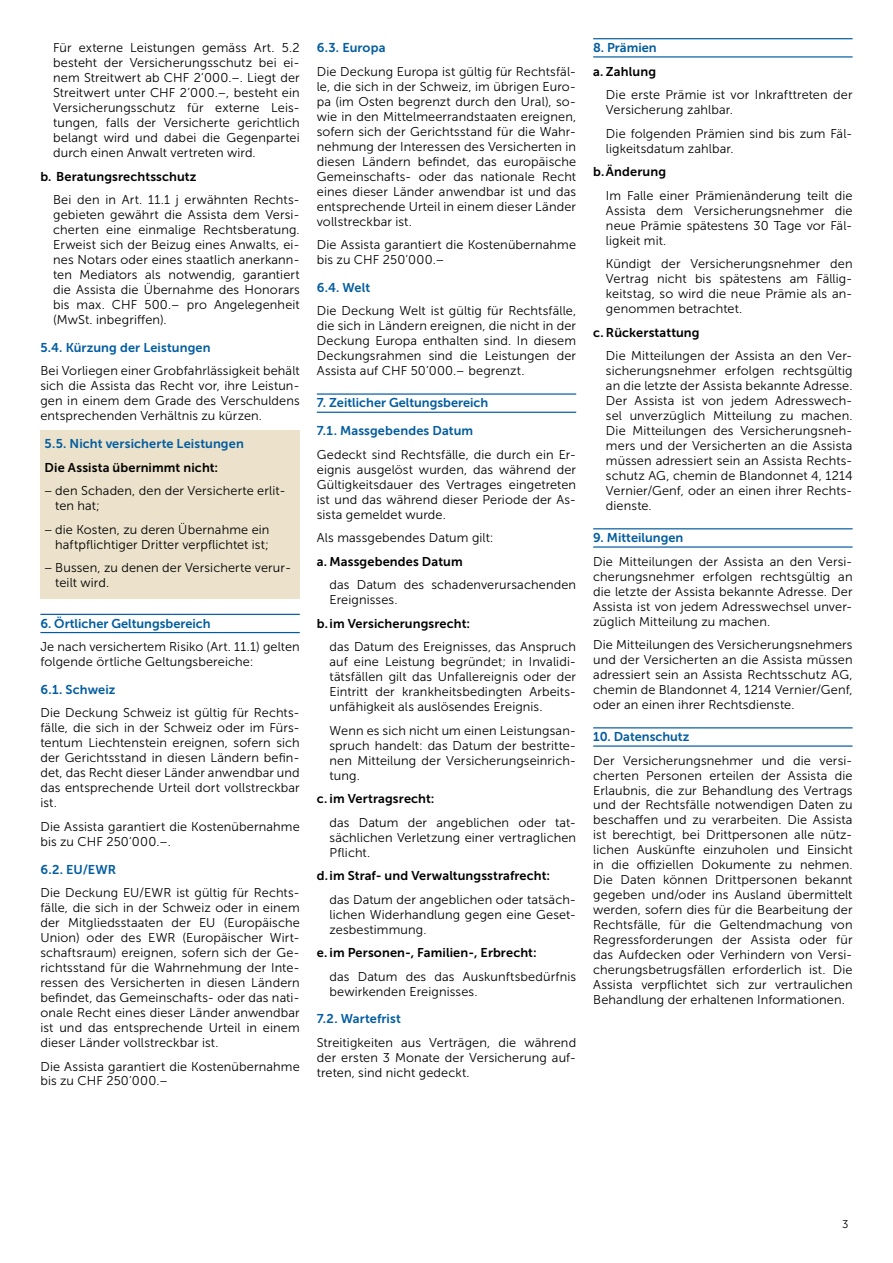
<style>
.page{position:relative;width:893px;height:1263px;background:#fff}
.page>*{position:absolute;margin:0;border:0;box-sizing:border-box;transform-origin:0 0}
.t1{font:12.75px/15px "Museo Sans 300";letter-spacing:.01em;color:#000;text-align:justify}
.t2{font:12.75px/27.8px "Museo Sans 700";color:#005ca0}
.t3{font:12.75px "Museo Sans 700";letter-spacing:.01em;color:#000}
.t4{font:11.25px "Museo Sans 300";color:#000}
</style>
<div class="page">
<div style="left:40px;top:430px;width:260px;height:30px;background:#ece2cb"></div>
<div style="left:40px;top:454px;width:260px;height:29px;background:#ece2cb"></div>
<div style="left:40px;top:477px;width:260px;height:45px;background:#ece2cb"></div>
<div style="left:40px;top:516px;width:260px;height:44px;background:#ece2cb"></div>
<div style="left:40px;top:554px;width:260px;height:45px;background:#ece2cb"></div>
<hr style="left:40px;top:614px;width:260px;height:1px;background:#005ca0">
<hr style="left:40px;top:632px;width:260px;height:1px;background:#005ca0">
<hr style="left:317px;top:393px;width:259px;height:2px;background:#005ca0">
<hr style="left:317px;top:412px;width:259px;height:1px;background:#005ca0">
<hr style="left:593px;top:38px;width:260px;height:1px;background:#005ca0">
<hr style="left:593px;top:56px;width:260px;height:2px;background:#005ca0">
<hr style="left:593px;top:528px;width:260px;height:1px;background:#005ca0">
<hr style="left:593px;top:546px;width:260px;height:2px;background:#005ca0">
<hr style="left:593px;top:727px;width:260px;height:1px;background:#005ca0">
<hr style="left:593px;top:745px;width:260px;height:2px;background:#005ca0">
<p class="t1" style="left:53px;top:40px;width:248px">Für externe Leistungen gemäss Art. 5.2 besteht der Versicherungsschutz bei ei&shy;nem Streitwert ab CHF 2’000.–. Liegt der Streitwert unter CHF 2’000.–, besteht ein Versicherungsschutz für externe Leis&shy;tungen, falls der Versicherte gerichtlich belangt wird und dabei die Gegenpartei durch einen Anwalt vertreten wird.</p>
<p class="t3" style="left:40px;top:169px;width:158px">b. Beratungsrechtsschutz</p>
<p class="t1" style="left:53px;top:192px;width:248px">Bei den in Art. 11.1 j erwähnten Rechts&shy;gebieten gewährt die Assista dem Versi&shy;cherten eine einmalige Rechtsberatung.<br>Erweist sich der Beizug eines Anwalts, ei&shy;nes Notars oder eines staatlich anerkann&shy;ten Mediators als notwendig, garantiert die Assista die Übernahme des Honorars bis max. CHF 500.– pro Angelegenheit (MwSt. inbegriffen).</p>
<p class="t2" style="left:40px;top:333px;width:172px">5.4. Kürzung der Leistungen</p>
<p class="t1" style="left:40px;top:363px;width:261px">Bei Vorliegen einer Grobfahrlässigkeit behält sich die Assista das Recht vor, ihre Leistun&shy;gen in einem dem Grade des Verschuldens entsprechenden Verhältnis zu kürzen.</p>
<p class="t2" style="left:45px;top:430px;width:201px">5.5. Nicht versicherte Leistungen</p>
<p class="t3" style="left:45px;top:460px;width:175px">Die Assista übernimmt nicht:</p>
<p class="t1" style="left:55px;top:483px;width:232px;text-indent:-11px">− den Schaden, den der Versicherte erlit&shy;ten hat;</p>
<p class="t1" style="left:45px;top:522px;width:226px;text-align:right">− die Kosten, zu deren Übernahme ein haftpflichtiger Dritter verpflichtet ist;</p>
<p class="t1" style="left:55px;top:560px;width:238px;text-indent:-11px">− Bussen, zu denen der Versicherte verur&shy;teilt wird.</p>
<p class="t2" style="left:40px;top:609px;width:172px">6. Örtlicher Geltungsbereich</p>
<p class="t1" style="left:40px;top:639px;width:261px">Je nach versichertem Risiko (Art. 11.1) gelten folgende örtliche Geltungsbereiche:</p>
<p class="t2" style="left:40px;top:675px;width:77px">6.1. Schweiz</p>
<p class="t1" style="left:40px;top:705px;width:261px">Die Deckung Schweiz ist gültig für Rechts&shy;fälle, die sich in der Schweiz oder im Fürs&shy;tentum Liechtenstein ereignen, sofern sich der Gerichtsstand in diesen Ländern befin&shy;det, das Recht dieser Länder anwendbar und das entsprechende Urteil dort vollstreckbar ist.</p>
<p class="t1" style="left:40px;top:819px;width:261px">Die Assista garantiert die Kostenübernahme bis zu CHF 250’000.–.</p>
<p class="t2" style="left:40px;top:855px;width:77px">6.2. EU/EWR</p>
<p class="t1" style="left:40px;top:885px;width:261px">Die Deckung EU/EWR ist gültig für Rechts&shy;fälle, die sich in der Schweiz oder in einem der Mitgliedsstaaten der EU (Europäische Union) oder des EWR (Europäischer Wirt&shy;schaftsraum) ereignen, sofern sich der Ge&shy;richtsstand für die Wahrnehmung der Inte&shy;ressen des Versicherten in diesen Ländern befindet, das Gemeinschafts- oder das nati&shy;onale Recht eines dieser Länder anwendbar ist und das entsprechende Urteil in einem dieser Länder vollstreckbar ist.</p>
<p class="t1" style="left:40px;top:1059px;width:261px">Die Assista garantiert die Kostenübernahme bis zu CHF 250’000.–</p>
<p class="t2" style="left:317px;top:34px;width:70px">6.3. Europa</p>
<p class="t1" style="left:317px;top:64px;width:261px">Die Deckung Europa ist gültig für Rechtsfäl&shy;le, die sich in der Schweiz, im übrigen Euro&shy;pa (im Osten begrenzt durch den Ural), so&shy;wie in den Mittelmeerrandstaaten ereignen, sofern sich der Gerichtsstand für die Wahr&shy;nehmung der Interessen des Versicherten in diesen Ländern befindet, das europäische Gemeinschafts- oder das nationale Recht eines dieser Länder anwendbar ist und das entsprechende Urteil in einem dieser Länder vollstreckbar ist.</p>
<p class="t1" style="left:317px;top:237px;width:261px">Die Assista garantiert die Kostenübernahme bis zu CHF 250’000.–</p>
<p class="t2" style="left:317px;top:273px;width:55px">6.4. Welt</p>
<p class="t1" style="left:317px;top:303px;width:261px">Die Deckung Welt ist gültig für Rechtsfälle, die sich in Ländern ereignen, die nicht in der Deckung Europa enthalten sind. In diesem Deckungsrahmen sind die Leistungen der Assista auf CHF 50’000.– begrenzt.</p>
<p class="t2" style="left:317px;top:389px;width:173px">7. Zeitlicher Geltungsbereich<br>7.1. Massgebendes Datum</p>
<p class="t1" style="left:317px;top:447px;width:261px">Gedeckt sind Rechtsfälle, die durch ein Er&shy;eignis ausgelöst wurden, das während der Gültigkeitsdauer des Vertrages eingetreten ist und das während dieser Periode der As&shy;sista gemeldet wurde.</p>
<p class="t1" style="left:317px;top:530px;width:178px">Als massgebendes Datum gilt:</p>
<p class="t3" style="left:317px;top:554px;width:147px">a. Massgebendes Datum</p>
<p class="t1" style="left:330px;top:577px;width:248px">das Datum des schadenverursachenden<br>Ereignisses.</p>
<p class="t3" style="left:317px;top:616px;width:155px">b.im Versicherungsrecht:</p>
<p class="t1" style="left:330px;top:639px;width:248px">das Datum des Ereignisses, das Anspruch auf eine Leistung begründet; in Invalidi&shy;tätsfällen gilt das Unfallereignis oder der Eintritt der krankheitsbedingten Arbeits&shy;unfähigkeit als auslösendes Ereignis.</p>
<p class="t1" style="left:330px;top:723px;width:248px">Wenn es sich nicht um einen Leistungsan&shy;spruch handelt: das Datum der bestritte&shy;nen Mitteilung der Versicherungseinrich&shy;tung.</p>
<p class="t3" style="left:317px;top:791px;width:119px">c. im Vertragsrecht:</p>
<p class="t1" style="left:330px;top:815px;width:248px">das Datum der angeblichen oder tat&shy;sächlichen Verletzung einer vertraglichen Pflicht.</p>
<p class="t3" style="left:317px;top:868px;width:235px">d.im Straf- und Verwaltungsstrafrecht:</p>
<p class="t1" style="left:330px;top:892px;width:248px">das Datum der angeblichen oder tatsäch&shy;lichen Widerhandlung gegen eine Geset&shy;zesbestimmung.</p>
<p class="t3" style="left:317px;top:945px;width:221px">e. im Personen-, Familien-, Erbrecht:</p>
<p class="t1" style="left:330px;top:969px;width:248px">das Datum des das Auskunftsbedürfnis bewirkenden Ereignisses.</p>
<p class="t2" style="left:317px;top:1005px;width:86px">7.2. Wartefrist</p>
<p class="t1" style="left:317px;top:1035px;width:261px">Streitigkeiten aus Verträgen, die während der ersten 3 Monate der Versicherung auf&shy;treten, sind nicht gedeckt.</p>
<p class="t2" style="left:593px;top:34px;width:65px">8. Prämien</p>
<p class="t3" style="left:593px;top:64px;width:64px">a. Zahlung</p>
<p class="t1" style="left:606px;top:87px;width:248px">Die erste Prämie ist vor Inkrafttreten der<br>Versicherung zahlbar.</p>
<p class="t1" style="left:606px;top:126px;width:248px">Die folgenden Prämien sind bis zum Fäl&shy;ligkeitsdatum zahlbar.</p>
<p class="t3" style="left:593px;top:165px;width:74px">b.Änderung</p>
<p class="t1" style="left:606px;top:188px;width:248px">Im Falle einer Prämienänderung teilt die Assista dem Versicherungsnehmer die neue Prämie spätestens 30 Tage vor Fäl&shy;ligkeit mit.</p>
<p class="t1" style="left:606px;top:256px;width:248px">Kündigt der Versicherungsnehmer den Vertrag nicht bis spätestens am Fällig&shy;keitstag, so wird die neue Prämie als an&shy;genommen betrachtet.</p>
<p class="t3" style="left:593px;top:325px;width:108px">c. Rückerstattung</p>
<p class="t1" style="left:606px;top:348px;width:248px">Die Mitteilungen der Assista an den Ver&shy;sicherungsnehmer erfolgen rechtsgültig an die letzte der Assista bekannte Adresse.<br>Der Assista ist von jedem Adresswech&shy;sel unverzüglich Mitteilung zu machen.<br>Die Mitteilungen des Versicherungsneh&shy;mers und der Versicherten an die Assista müssen adressiert sein an Assista Rechts&shy;schutz AG, chemin de Blandonnet 4, 1214<br>Vernier/Genf, oder an einen ihrer Rechts&shy;dienste.</p>
<p class="t2" style="left:593px;top:524px;width:92px">9. Mitteilungen</p>
<p class="t1" style="left:593px;top:554px;width:261px">Die Mitteilungen der Assista an den Versi&shy;cherungsnehmer erfolgen rechtsgültig an die letzte der Assista bekannte Adresse. Der Assista ist von jedem Adresswechsel unver&shy;züglich Mitteilung zu machen.</p>
<p class="t1" style="left:593px;top:637px;width:261px">Die Mitteilungen des Versicherungsnehmers und der Versicherten an die Assista müssen adressiert sein an Assista Rechtsschutz AG, chemin de Blandonnet 4, 1214 Vernier/Genf, oder an einen ihrer Rechtsdienste.</p>
<p class="t2" style="left:593px;top:723px;width:98px">10. Datenschutz</p>
<p class="t1" style="left:593px;top:753px;width:261px">Der Versicherungsnehmer und die versi&shy;cherten Personen erteilen der Assista die Erlaubnis, die zur Behandlung des Vertrags und der Rechtsfälle notwendigen Daten zu beschaffen und zu verarbeiten. Die Assista ist berechtigt, bei Drittpersonen alle nütz&shy;lichen Auskünfte einzuholen und Einsicht in die offiziellen Dokumente zu nehmen.<br>Die Daten können Drittpersonen bekannt gegeben und/oder ins Ausland übermittelt werden, sofern dies für die Bearbeitung der Rechtsfälle, für die Geltendmachung von Regressforderungen der Assista oder für das Aufdecken oder Verhindern von Versi&shy;cherungsbetrugsfällen erforderlich ist. Die Assista verpflichtet sich zur vertraulichen Behandlung der erhaltenen Informationen.</p>
<p class="t4" style="left:842px;top:1218px;width:8px">3</p>
</div>
